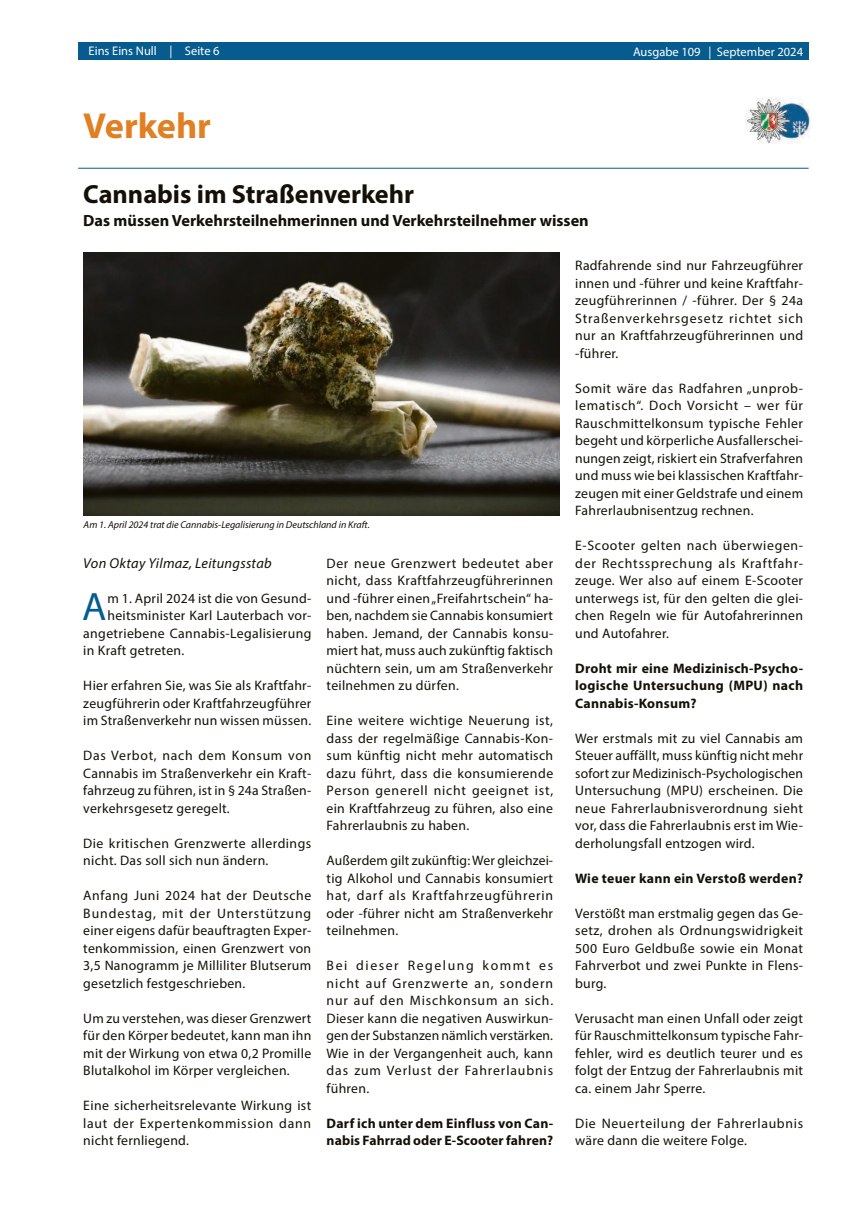
<style>
.page{position:relative;width:851px;height:1205px;background:#fff}
.page>*{position:absolute;margin:0;border:0;box-sizing:border-box;transform-origin:0 0}
.t1{font:39.75px "Myriad Pro";color:#065c8e}
.t2{font:700 36.25px "Myriad Pro";color:#e17f23}
.t3{font:700 26.25px "Myriad Pro";color:#151007}
.t4{font:700 16.25px "Myriad Pro";color:#151007}
.t5{font:italic 14.38px "Myriad Pro";letter-spacing:.02em;color:#151007}
.t6{font:13.75px/17.5px "Myriad Pro";letter-spacing:.02em;color:#151007;text-align:justify}
.t7{font:700 13.75px/17.5px "Myriad Pro";letter-spacing:.02em;color:#151007}
.t8{font:13.75px/17.5px "Myriad Pro";letter-spacing:.05em;color:#151007}
.t9{font:12.5px "Myriad Pro";color:#fff}
.t10{font:italic 10px "Myriad Pro";color:#151007}
</style>
<div class="page">
<hr style="left:78px;top:168px;width:730px;height:1px;background:#065c8e">
<div style="left:78px;top:43px;width:730px;height:17px;background:#065c8e"></div>
<img style="left:83px;top:253px;width:477px;height:262px">
<img style="left:745px;top:98px;width:66px;height:46px">
<p class="t9" style="left:89px;top:43px;width:133px">Eins Eins Null | Seite 6</p>
<h2 class="t2" style="left:83px;top:102px;width:129px">Verkehr</h2>
<h3 class="t3" style="left:83px;top:177px;width:332px">Cannabis im Straßenverkehr</h3>
<p class="t4" style="left:83px;top:210px;width:507px">Das müssen Verkehrsteilnehmerinnen und Verkehrsteilnehmer wissen</p>
<p class="t9" style="left:633px;top:44px;width:171px">Ausgabe 109 | September 2024</p>
<p class="t10" style="left:84px;top:519px;width:288px">Am 1. April 2024 trat die Cannabis-Legalisierung in Deutschland in Kraft.</p>
<p class="t5" style="left:83px;top:554px;width:190px">Von Oktay Yilmaz, Leitungsstab</p>
<h1 class="t1" style="left:82px;top:582px;width:26px">A</h1>
<p class="t6" style="left:107px;top:589px;width:205px">m 1. April 2024 ist die von Gesund-</p>
<p class="t6" style="left:107px;top:606px;width:205px">heitsminister Karl Lauterbach vor-</p>
<p class="t6" style="left:83px;top:624px;width:229px">angetriebene Cannabis-Legalisierung</p>
<p class="t6" style="left:83px;top:641px;width:102px">in Kraft getreten.</p>
<p class="t6" style="left:83px;top:676px;width:229px">Hier erfahren Sie, was Sie als Kraftfahr&shy;zeugführerin oder Kraftfahrzeugführer im Straßenverkehr nun wissen müssen.</p>
<p class="t6" style="left:83px;top:746px;width:229px">Das Verbot, nach dem Konsum von Cannabis im Straßenverkehr ein Kraft&shy;fahrzeug zu führen, ist in § 24a Straßen&shy;verkehrsgesetz geregelt.</p>
<p class="t6" style="left:83px;top:834px;width:229px">Die kritischen Grenzwerte allerdings nicht. Das soll sich nun ändern.</p>
<p class="t6" style="left:83px;top:886px;width:229px">Anfang Juni 2024 hat der Deutsche Bundestag, mit der Unterstützung einer eigens dafür beauftragten Exper&shy;tenkommission, einen Grenzwert von 3,5 Nanogramm je Milliliter Blutserum gesetzlich festgeschrieben.</p>
<p class="t6" style="left:83px;top:1009px;width:229px">Um zu verstehen, was dieser Grenzwert für den Körper bedeutet, kann man ihn mit der Wirkung von etwa 0,2 Promille Blutalkohol im Körper vergleichen.</p>
<p class="t6" style="left:83px;top:1096px;width:229px">Eine sicherheitsrelevante Wirkung ist laut der Expertenkommission dann nicht fernliegend.</p>
<p class="t6" style="left:326px;top:554px;width:228px">Der neue Grenzwert bedeutet aber nicht, dass Kraftfahrzeugführerinnen und -führer einen „Freifahrtschein“ ha&shy;ben, nachdem sie Cannabis konsumiert haben. Jemand, der Cannabis konsu&shy;miert hat, muss auch zukünftig faktisch nüchtern sein, um am Straßenverkehr teilnehmen zu dürfen.</p>
<p class="t6" style="left:326px;top:711px;width:228px">Eine weitere wichtige Neuerung ist, dass der regelmäßige Cannabis-Kon&shy;sum künftig nicht mehr automatisch dazu führt, dass die konsumierende Person generell nicht geeignet ist, ein Kraftfahrzeug zu führen, also eine Fahrerlaubnis zu haben.</p>
<p class="t6" style="left:326px;top:851px;width:228px">Außerdem gilt zukünftig: Wer gleichzei&shy;tig Alkohol und Cannabis konsumiert hat, darf als Kraftfahrzeugführerin oder -führer nicht am Straßenverkehr teilnehmen.</p>
<p class="t6" style="left:326px;top:956px;width:228px">Bei dieser Regelung kommt es nicht auf Grenzwerte an, sondern nur auf den Mischkonsum an sich.<br>Dieser kann die negativen Auswirkun&shy;gen der Substanzen nämlich verstärken.<br>Wie in der Vergangenheit auch, kann das zum Verlust der Fahrerlaubnis führen.</p>
<p class="t7" style="left:326px;top:1114px;width:228px">Darf ich unter dem Einfluss von Can&shy;nabis Fahrrad oder E-Scooter fahren?</p>
<p class="t6" style="left:575px;top:256px;width:229px">Radfahrende sind nur Fahrzeugführer innen und -führer und keine Kraftfahr&shy;zeugführerinnen / -führer. Der § 24a Straßenverkehrsgesetz richtet sich nur an Kraftfahrzeugführerinnen und -führer.</p>
<p class="t6" style="left:575px;top:379px;width:229px">Somit wäre das Radfahren „unprob&shy;lematisch“. Doch Vorsicht – wer für Rauschmittelkonsum typische Fehler begeht und körperliche Ausfallerschei&shy;nungen zeigt, riskiert ein Strafverfahren und muss wie bei klassischen Kraftfahr&shy;zeugen mit einer Geldstrafe und einem Fahrerlaubnisentzug rechnen.</p>
<p class="t6" style="left:575px;top:536px;width:229px">E-Scooter gelten nach überwiegen&shy;der Rechtssprechung als Kraftfahr&shy;zeuge. Wer also auf einem E-Scooter unterwegs ist, für den gelten die glei&shy;chen Regeln wie für Autofahrerinnen und Autofahrer.</p>
<p class="t7" style="left:575px;top:659px;width:229px;text-align:justify">Droht mir eine Medizinisch-Psycho&shy;logische Untersuchung (MPU) nach Cannabis-Konsum?</p>
<p class="t6" style="left:575px;top:729px;width:229px">Wer erstmals mit zu viel Cannabis am Steuer auffällt, muss künftig nicht mehr sofort zur Medizinisch-Psychologischen Untersuchung (MPU) erscheinen. Die neue Fahrerlaubnisverordnung sieht vor, dass die Fahrerlaubnis erst im Wie&shy;derholungsfall entzogen wird.</p>
<p class="t7" style="left:575px;top:869px;width:229px">Wie teuer kann ein Verstoß werden?</p>
<p class="t6" style="left:575px;top:904px;width:229px">Verstößt man erstmalig gegen das Ge&shy;setz, drohen als Ordnungswidrigkeit 500 Euro Geldbuße sowie ein Monat Fahrverbot und zwei Punkte in Flens&shy;burg.</p>
<p class="t6" style="left:575px;top:1009px;width:229px">Verusacht man einen Unfall oder zeigt für Rauschmittelkonsum typische Fahr&shy;fehler, wird es deutlich teurer und es folgt der Entzug der Fahrerlaubnis mit ca. einem Jahr Sperre.</p>
<p class="t8" style="left:575px;top:1114px;width:229px">Die Neuerteilung der Fahrerlaubnis wäre dann die weitere Folge.</p>
</div>
